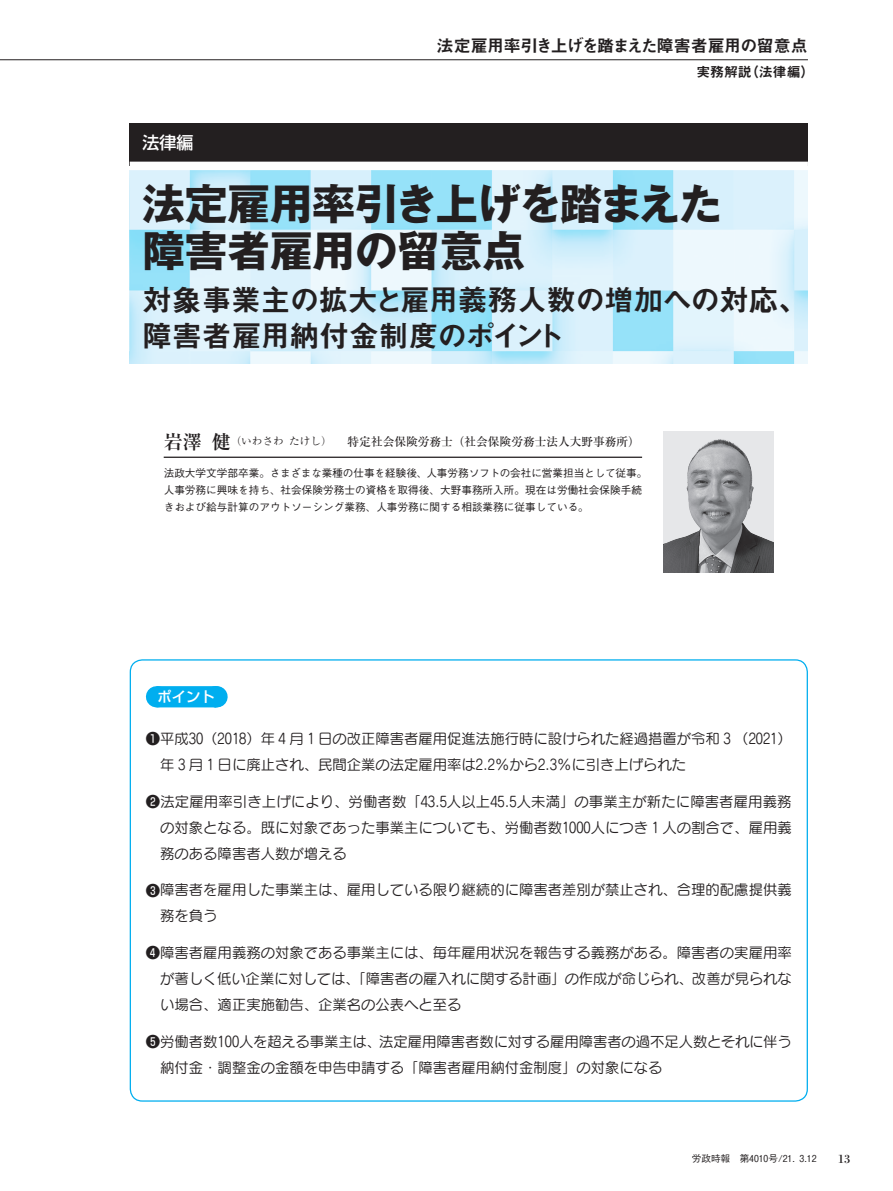
<style>
.page{position:relative;width:893px;height:1191px;background:#fff}
.page>*{position:absolute;margin:0;border:0;box-sizing:border-box;transform-origin:0 0}
.t1{font:700 42.45px/46.8px "Gothic MB101 Pr 6 N";color:#231f20}
.t2{font:29.7px/36.2px "Midashi Go Pr 6 N MB31";letter-spacing:-.02em;color:#231f20}
.t3{font:16.95px "Midashi Go Pr 5 MB31";letter-spacing:-.035em;color:#231f20}
.t4{font:500 16.95px "Shin Go Pr 6 N";color:#fff}
.t5{font:14.4px/26.1px "Seurat Pro M";color:#231f20}
.t6{font:500 14.4px "Shin Go Pr 6 N";color:#fff}
.t7{font:13.8px "Midashi Go Pr 5 MB31";color:#231f20}
.t8{font:12.75px "Bodoni Std";color:#231f20}
.t9{font:500 11.7px "Ryumin Pr 6 N";color:#231f20}
.t10{font:500 10.65px/17px "Gothic BBB Pr 6 N";color:#231f20}
.t11{font:500 9.6px "Gothic BBB Pro";color:#231f20}
.s1{font-weight:700;font-size:19.2px}
.s2{font-weight:400;font-size:10.65px}
.s3{font-family:"Shin Go Pr 6 N";font-weight:500}
</style>
<div class="page">
<img style="left:130px;top:170px;width:678px;height:194px">
<hr style="left:0;top:59px;width:808px;height:1px;background:#231f20">
<div style="left:130px;top:123px;width:678px;height:43px;background:#231f20"></div>
<div style="left:130px;top:162px;width:678px;height:8px;background:#fff"></div>
<div style="left:157px;top:686px;width:59px;height:21px;background:#00aeef"></div>
<svg style="left:186px;top:686px;width:31px;height:21px"></svg>
<hr style="left:164px;top:456px;width:478px;height:2px;background:#231f20">
<img style="left:663px;top:432px;width:111px;height:140px">
<p class="t3" style="left:437px;top:32px;width:373px">法定雇用率引き上げを踏まえた障害者雇用の留意点</p>
<p class="t7" style="left:696px;top:61px;width:120px">実務解説（法律編）</p>
<p class="t4" style="left:142px;top:129px;width:53px">法律編</p>
<h1 class="t1" style="left:142px;top:180px;width:581px">法定雇用率引き上げを踏まえた障害者雇用の留意点</h1>
<h2 class="t2" style="left:142px;top:280px;width:667px">対象事業主の拡大と雇用義務人数の増加への対応、障害者雇用納付金制度のポイント</h2>
<p class="t9" style="left:164px;top:432px;width:478px"><span class="s1">岩澤 健</span><span class="s2">（いわさわ たけし）　　</span>特定社会保険労務士（社会保険労務士法人大野事務所）</p>
<p class="t10" style="left:164px;top:464px;width:485px">法政大学文学部卒業。さまざまな業種の仕事を経験後、人事労務ソフトの会社に営業担当として従事。人事労務に興味を持ち、社会保険労務士の資格を取得後、大野事務所入所。現在は労働社会保険手続きおよび給与計算のアウトソーシング業務、人事労務に関する相談業務に従事している。</p>
<p class="t6" style="left:158px;top:685px;width:59px">ポイント</p>
<p class="t5" style="left:160px;top:725px;width:633px;text-indent:-14px"><span class="s3">❶</span>平成30（2018）年 4 月 1 日の改正障害者雇用促進法施行時に設けられた経過措置が令和 3 （2021）年 3 月 1 日に廃止され、民間企業の法定雇用率は2.2％から2.3％に引き上げられた</p>
<p class="t5" style="left:160px;top:787px;width:633px;text-align:justify;text-indent:-14px"><span class="s3">❷</span>法定雇用率引き上げにより、労働者数「43.5人以上45.5人未満」の事業主が新たに障害者雇用義務の対象となる。既に対象であった事業主についても、労働者数1000人につき 1 人の割合で、雇用義務のある障害者人数が増える</p>
<p class="t5" style="left:160px;top:876px;width:633px;text-indent:-14px"><span class="s3">❸</span>障害者を雇用した事業主は、雇用している限り継続的に障害者差別が禁止され、合理的配慮提供義務を負う</p>
<p class="t5" style="left:160px;top:939px;width:633px;text-align:justify;text-indent:-14px"><span class="s3">❹</span>障害者雇用義務の対象である事業主には、毎年雇用状況を報告する義務がある。障害者の実雇用率が著しく低い企業に対しては、「障害者の雇入れに関する計画」の作成が命じられ、改善が見られない場合、適正実施勧告、企業名の公表へと至る</p>
<p class="t5" style="left:160px;top:1028px;width:633px;text-indent:-14px"><span class="s3">❺</span>労働者数100人を超える事業主は、法定雇用障害者数に対する雇用障害者の過不足人数とそれに伴う納付金・調整金の金額を申告申請する「障害者雇用納付金制度」の対象になる</p>
<p class="t11" style="left:692px;top:1150px;width:126px">労政時報　第4010号/21. 3.12</p>
<p class="t8" style="left:838px;top:1150px;width:14px">13</p>
</div>
